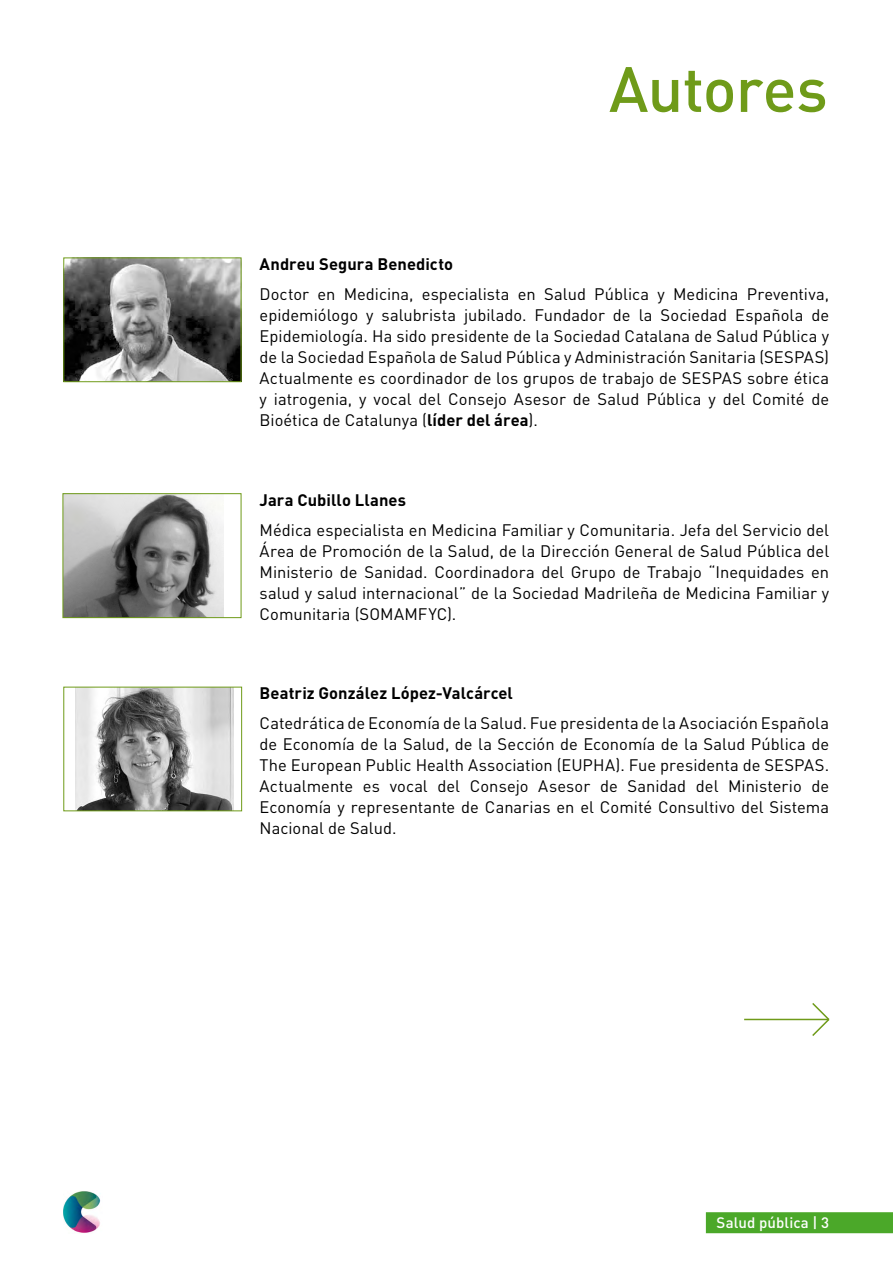
<style>
.page{position:relative;width:893px;height:1263px;background:#fff}
.page>*{position:absolute;margin:0;border:0;box-sizing:border-box;transform-origin:0 0}
.t1{font:500 63px "DIN Pro";letter-spacing:-.015em;color:#6f9b19}
.t2{font:16.5px/21px "DIN Pro";color:#000;text-align:justify}
.t3{font:700 16.5px "DIN Pro";letter-spacing:.005em;color:#000}
.t4{font:500 15px "DIN Pro";letter-spacing:.01em;color:#fff}
.s1{font-weight:700}
</style>
<div class="page">
<img style="left:75px;top:689px;width:159px;height:120px">
<div style="left:63px;top:687px;width:179px;height:124px;border:1px solid #6f9b19"></div>
<img style="left:65px;top:495px;width:158px;height:121px">
<div style="left:63px;top:493px;width:178px;height:125px;border:1px solid #6f9b19"></div>
<img style="left:65px;top:259px;width:174px;height:121px">
<div style="left:63px;top:257px;width:178px;height:125px;border:1px solid #6f9b19"></div>
<hr style="left:744px;top:1019px;width:85px;height:1px;background:#6f9b19">
<svg style="left:811px;top:1003px;width:19px;height:33px"></svg>
<img style="left:64px;top:1191px;width:37px;height:42px">
<div style="left:706px;top:1212px;width:187px;height:21px;background:#4ba829"></div>
<h1 class="t1" style="left:609px;top:46px;width:220px">Autores</h1>
<p class="t3" style="left:260px;top:253px;width:195px">Andreu Segura Benedicto</p>
<p class="t2" style="left:260px;top:283px;width:571px">Doctor en Medicina, especialista en Salud Pública y Medicina Preventiva, epidemiólogo y salubrista jubilado. Fundador de la Sociedad Española de Epidemiología. Ha sido presidente de la Sociedad Catalana de Salud Pública y de la Sociedad Española de Salud Pública y Administración Sanitaria (SESPAS)<br>Actualmente es coordinador de los grupos de trabajo de SESPAS sobre ética y iatrogenia, y vocal del Consejo Asesor de Salud Pública y del Comité de Bioética de Catalunya (<span class="s1">líder del área</span>).</p>
<p class="t3" style="left:260px;top:489px;width:148px">Jara Cubillo Llanes</p>
<p class="t2" style="left:260px;top:519px;width:571px">Médica especialista en Medicina Familiar y Comunitaria. Jefa del Servicio del Área de Promoción de la Salud, de la Dirección General de Salud Pública del Ministerio de Sanidad. Coordinadora del Grupo de Trabajo “Inequidades en salud y salud internacional” de la Sociedad Madrileña de Medicina Familiar y Comunitaria (SOMAMFYC).</p>
<p class="t3" style="left:260px;top:682px;width:255px">Beatriz González López-Valcárcel</p>
<p class="t2" style="left:260px;top:712px;width:571px">Catedrática de Economía de la Salud. Fue presidenta de la Asociación Española de Economía de la Salud, de la Sección de Economía de la Salud Pública de The European Public Health Association (EUPHA). Fue presidenta de SESPAS.<br>Actualmente es vocal del Consejo Asesor de Sanidad del Ministerio de Economía y representante de Canarias en el Comité Consultivo del Sistema Nacional de Salud.</p>
<p class="t4" style="left:717px;top:1212px;width:114px">Salud pública | 3</p>
</div>
